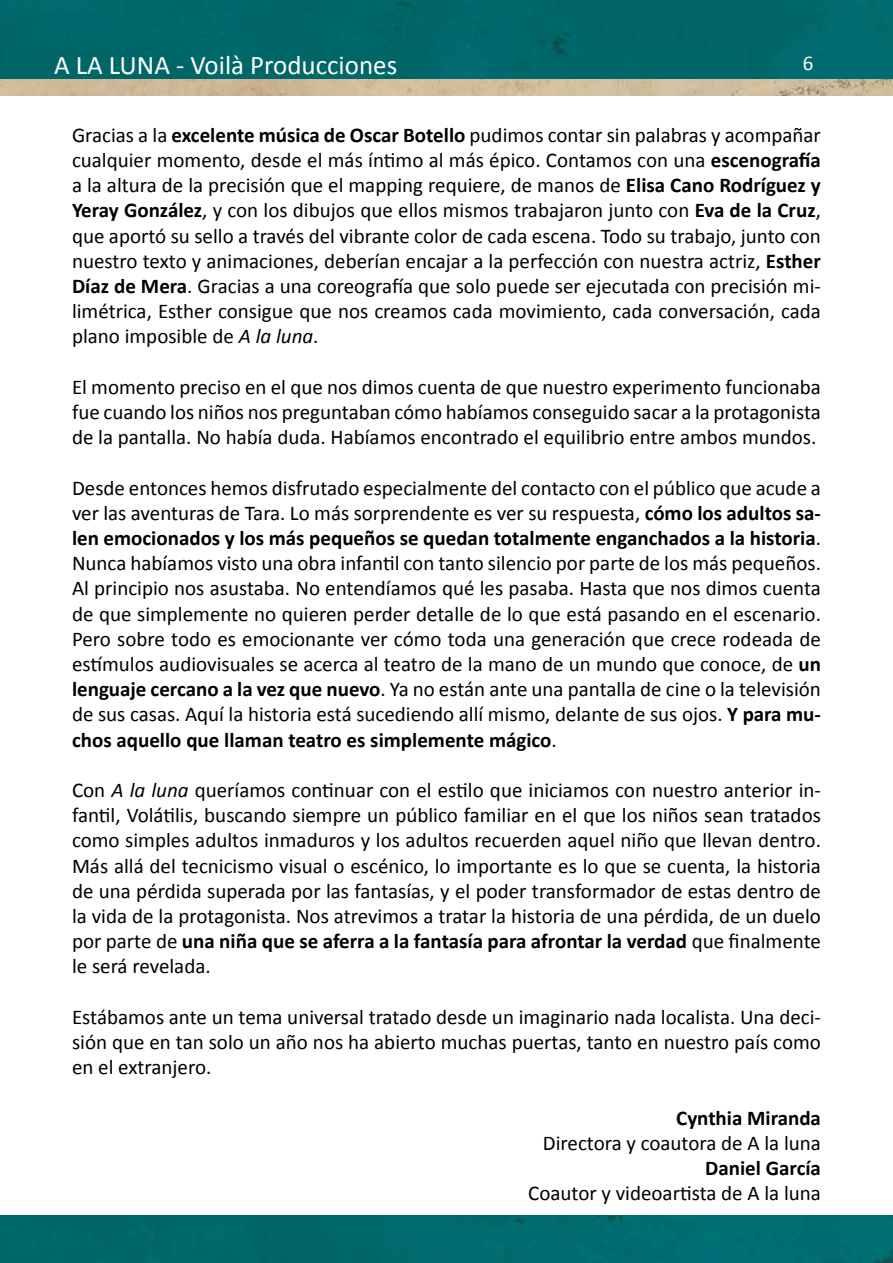
<style>
.page{position:relative;width:893px;height:1263px;background:#fff}
.page>*{position:absolute;margin:0;border:0;box-sizing:border-box;transform-origin:0 0}
.t1{font:27px "Calibri";color:#fff}
.t2{font:21px/25.2px "Calibri";color:#000;text-align:justify}
.t3{font:700 21px "Calibri";color:#000}
.t4{font:21px "Calibri";color:#fff}
.s1{font-weight:700}
.s2{font-style:italic}
</style>
<div class="page">
<div style="left:0;top:0;width:893px;height:96px;background:#006768"></div>
<img style="left:0;top:1215px;width:893px;height:48px">
<img style="left:0;top:79px;width:892px;height:16px">
<svg style="left:892px;top:79px;width:1px;height:16px"></svg>
<p class="t1" style="left:54px;top:49px;width:345px">A LA LUNA - Voilà Producciones</p>
<p class="t4" style="left:803px;top:50px;width:12px">6</p>
<p class="t2" style="left:72px;top:121px;width:750px">Gracias a la <span class="s1">excelente música de Oscar Botello</span> pudimos contar sin palabras y acompañar cualquier momento, desde el más íntimo al más épico. Contamos con una <span class="s1">escenografía </span>a la altura de la precisión que el mapping requiere, de manos de <span class="s1">Elisa Cano Rodríguez y Yeray González</span>, y con los dibujos que ellos mismos trabajaron junto con <span class="s1">Eva de la Cruz</span>, que aportó su sello a través del vibrante color de cada escena. Todo su trabajo, junto con nuestro texto y animaciones, deberían encajar a la perfección con nuestra actriz, <span class="s1">Esther Díaz de Mera</span>. Gracias a una coreografía que solo puede ser ejecutada con precisión mi&shy;limétrica, Esther consigue que nos creamos cada movimiento, cada conversación, cada plano imposible de <span class="s2">A la luna</span>.</p>
<p class="t2" style="left:72px;top:373px;width:750px">El momento preciso en el que nos dimos cuenta de que nuestro experimento funcionaba fue cuando los niños nos preguntaban cómo habíamos conseguido sacar a la protagonista de la pantalla. No había duda. Habíamos encontrado el equilibrio entre ambos mundos.</p>
<p class="t2" style="left:72px;top:474px;width:750px">Desde entonces hemos disfrutado especialmente del contacto con el público que acude a ver las aventuras de Tara. Lo más sorprendente es ver su respuesta, <span class="s1">cómo los adultos sa&shy;len emocionados y los más pequeños se quedan totalmente enganchados a la historia</span>.<br>Nunca habíamos visto una obra infantil con tanto silencio por parte de los más pequeños.<br>Al principio nos asustaba. No entendíamos qué les pasaba. Hasta que nos dimos cuenta de que simplemente no quieren perder detalle de lo que está pasando en el escenario.<br>Pero sobre todo es emocionante ver cómo toda una generación que crece rodeada de estímulos audiovisuales se acerca al teatro de la mano de un mundo que conoce, de <span class="s1">un lenguaje cercano a la vez que nuevo</span>. Ya no están ante una pantalla de cine o la televisión de sus casas. Aquí la historia está sucediendo allí mismo, delante de sus ojos. <span class="s1">Y para mu&shy;chos aquello que llaman teatro es simplemente mágico</span>.</p>
<p class="t2" style="left:72px;top:776px;width:750px">Con <span class="s2">A la luna</span> queríamos continuar con el estilo que iniciamos con nuestro anterior in&shy;fantil, Volátilis, buscando siempre un público familiar en el que los niños sean tratados como simples adultos inmaduros y los adultos recuerden aquel niño que llevan dentro.<br>Más allá del tecnicismo visual o escénico, lo importante es lo que se cuenta, la historia de una pérdida superada por las fantasías, y el poder transformador de estas dentro de la vida de la protagonista. Nos atrevimos a tratar la historia de una pérdida, de un duelo por parte de <span class="s1">una niña que se aferra a la fantasía para afrontar la verdad</span> que finalmente le será revelada.</p>
<p class="t2" style="left:72px;top:1003px;width:750px">Estábamos ante un tema universal tratado desde un imaginario nada localista. Una deci&shy;sión que en tan solo un año nos ha abierto muchas puertas, tanto en nuestro país como en el extranjero.</p>
<p class="t3" style="left:676px;top:1103px;width:146px">Cynthia Miranda</p>
<p class="t2" style="left:543px;top:1129px;width:280px">Directora y coautora de A la luna</p>
<p class="t3" style="left:705px;top:1153px;width:117px">Daniel García</p>
<p class="t2" style="left:528px;top:1180px;width:294px">Coautor y videoartista de A la luna</p>
</div>
